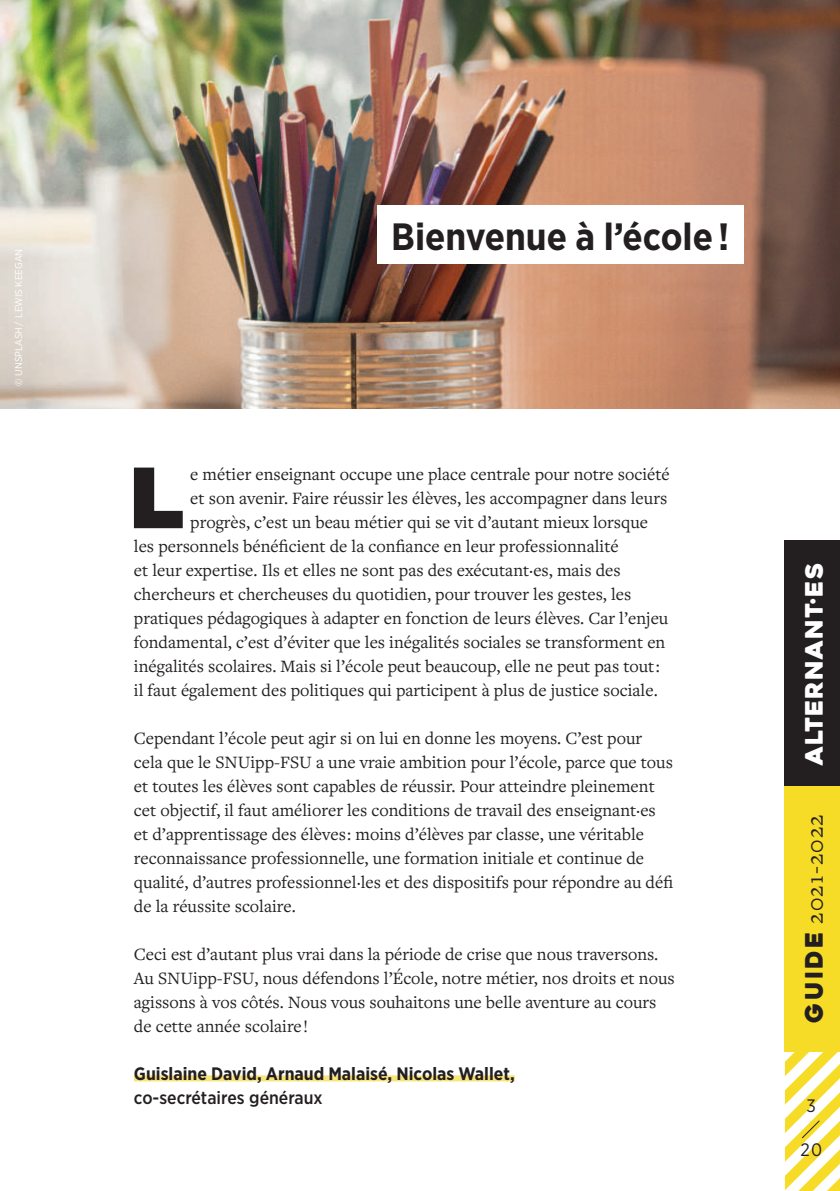
<style>
.page{position:relative;width:840px;height:1191px;background:#fff}
.page>*{position:absolute;margin:0;border:0;box-sizing:border-box;transform-origin:0 0}
.t1{font:900 86.6px "Gotham";color:#231f20}
.t2{font:700 38px "Gotham Narrow";color:#231f20}
.t3{font:24px "Freight Text Pro";letter-spacing:.05em;color:#231f20}
.t4{font:24px "Heavitas";letter-spacing:.05em;color:#fff}
.t5{font:18px/24px "Freight Text Pro";color:#231f20}
.t6{font:700 18px "Gotham Narrow";color:#231f20}
.t7{font:500 18px "Gotham Narrow";color:#231f20}
.t8{font:18px "Gotham Narrow";color:#231f20}
.t9{font:10px "Gotham Narrow";color:#fff}
.s1{font-family:"Heavitas"}
</style>
<div class="page">
<div style="left:784px;top:540px;width:55px;height:247px;background:#231f20"></div>
<div style="left:784px;top:786px;width:55px;height:265px;background:#f6dc26"></div>
<svg style="left:784px;top:1051px;width:55px;height:140px"></svg>
<div style="left:134px;top:1075px;width:380px;height:6px;background:#f8e579"></div>
<img style="left:0;top:0;width:839px;height:408px">
<div style="left:377px;top:206px;width:366px;height:58px;background:#fff"></div>
<p class="t9" style="left:12px;top:385px;width:138px;rotate:-90deg">© UNSPLASH / LEWIS KEEGAN</p>
<h2 class="t2" style="left:391px;top:212px;width:339px">Bienvenue à l’école !</h2>
<h1 class="t1" style="left:130px;top:435px;width:55px">L</h1>
<p class="t5" style="left:190px;top:462px;width:480px">e métier enseignant occupe une place centrale pour notre société</p>
<p class="t5" style="left:190px;top:486px;width:478px">et son avenir. Faire réussir les élèves, les accompagner dans leurs</p>
<p class="t5" style="left:190px;top:510px;width:459px">progrès, c’est un beau métier qui se vit d’autant mieux lorsque</p>
<p class="t5" style="left:134px;top:534px;width:486px">les personnels bénéficient de la confiance en leur professionnalité</p>
<p class="t5" style="left:134px;top:558px;width:488px">et leur expertise. Ils et elles ne sont pas des exécutant·es, mais des</p>
<p class="t5" style="left:134px;top:582px;width:498px">chercheurs et chercheuses du quotidien, pour trouver les gestes, les</p>
<p class="t5" style="left:134px;top:606px;width:535px">pratiques pédagogiques à adapter en fonction de leurs élèves. Car l’enjeu</p>
<p class="t5" style="left:134px;top:630px;width:532px">fondamental, c’est d’éviter que les inégalités sociales se transforment en</p>
<p class="t5" style="left:134px;top:654px;width:527px">inégalités scolaires. Mais si l’école peut beaucoup, elle ne peut pas tout :</p>
<p class="t5" style="left:134px;top:678px;width:525px">il faut également des politiques qui participent à plus de justice sociale.</p>
<p class="t5" style="left:134px;top:726px;width:540px">Cependant l’école peut agir si on lui en donne les moyens. C’est pour cela que le SNUipp-FSU a une vraie ambition pour l’école, parce que tous et toutes les élèves sont capables de réussir. Pour atteindre pleinement cet objectif, il faut améliorer les conditions de travail des enseignant·es et d’apprentissage des élèves : moins d’élèves par classe, une véritable reconnaissance professionnelle, une formation initiale et continue de qualité, d’autres professionnel·les et des dispositifs pour répondre au défi de la réussite scolaire.</p>
<p class="t5" style="left:134px;top:941px;width:542px">Ceci est d’autant plus vrai dans la période de crise que nous traversons.<br>Au SNUipp-FSU, nous défendons l’École, notre métier, nos droits et nous agissons à vos côtés. Nous vous souhaitons une belle aventure au cours de cette année scolaire !</p>
<p class="t6" style="left:134px;top:1062px;width:382px">Guislaine David, Arnaud Malaisé, Nicolas Wallet,</p>
<p class="t7" style="left:134px;top:1086px;width:190px">co-secrétaires généraux</p>
<h3 class="t4" style="left:799px;top:764px;width:203px;rotate:-90deg">alternant·Es</h3>
<h3 class="t3" style="left:799px;top:1022px;width:209px;rotate:-90deg"><span class="s1">GUIDE</span> 2021-2022</h3>
<p class="t8" style="left:806px;top:1094px;width:11px">3</p>
<p class="t8" style="left:800px;top:1138px;width:23px">20</p>
</div>
